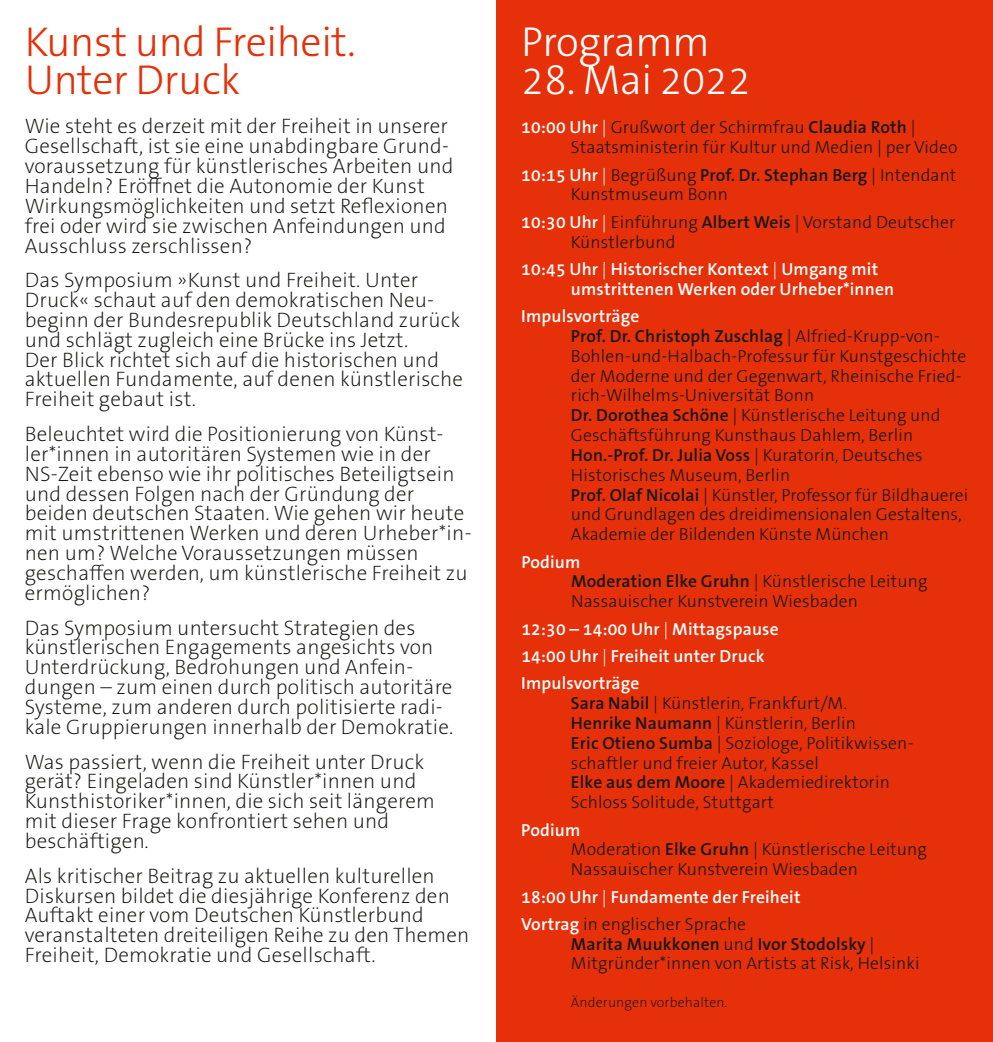
<style>
.page{position:relative;width:993px;height:1042px;background:#fff}
.page>*{position:absolute;margin:0;border:0;box-sizing:border-box;transform-origin:0 0}
.t1{font:42px/37.8px "The Sans LP3 Lig";letter-spacing:-.01em;color:#e63009}
.t2{font:42px "The Sans LP3 Lig";letter-spacing:-.01em;color:#fff}
.t3{font:21px/19.8px "The Sans LP2 Ex Lig";letter-spacing:.01em;color:#181716}
.t4{font:17.5px/19.8px "The Sans LP3 Lig";letter-spacing:.01em;color:#181716}
.t5{font:17.5px/27.3px "The Sans LP6 Se Bld";letter-spacing:.01em;color:#fff}
.t6{font:17.5px/19.8px "The Sans LP6 Se Bld";letter-spacing:.01em;color:#181716}
.t7{font:14px "The Sans LP2 Ex Lig";letter-spacing:.01em;color:#181716}
.s1{font-family:"The Sans LP6 Se Bld";color:#fff}
.s2{color:#fff}
.s3{font-family:"The Sans LP6 Se Bld"}
.s4{font-family:"The Sans LP3 Lig"}
</style>
<div class="page">
<div style="left:496px;top:0;width:496px;height:1042px;background:#e63009"></div>
<h1 class="t1" style="left:25px;top:23px;width:332px">Kunst und Freiheit.<br>Unter Druck</h1>
<p class="t3" style="left:25px;top:117px;width:430px">Wie steht es derzeit mit der Freiheit in unserer Gesellschaft, ist sie eine unabdingbare Grund&shy;voraussetzung für künstlerisches Arbeiten und Handeln? Eröffnet die Autonomie der Kunst Wirkungsmöglichkeiten und setzt Reflexionen frei oder wird sie zwischen Anfeindungen und Ausschluss zerschlissen?</p>
<p class="t3" style="left:25px;top:270px;width:439px">Das Symposium »Kunst und Freiheit. Unter Druck« schaut auf den demokratischen Neu&shy;beginn der Bundesrepublik Deutschland zurück und schlägt zugleich eine Brücke ins Jetzt.<br>Der Blick richtet sich auf die historischen und aktuellen Fundamente, auf denen künstlerische Freiheit gebaut ist.</p>
<p class="t3" style="left:25px;top:424px;width:448px">Beleuchtet wird die Positionierung von Künst&shy;ler*innen in autoritären Systemen wie in der NS-Zeit ebenso wie ihr politisches Beteiligtsein und dessen Folgen nach der Gründung der beiden deutschen Staaten. Wie gehen wir heute mit umstrittenen Werken und deren Urheber*in&shy;nen um? Welche Voraussetzungen müssen geschaffen werden, um künstlerische Freiheit zu ermöglichen?</p>
<p class="t3" style="left:25px;top:618px;width:430px">Das Symposium untersucht Strategien des künstlerischen Engagements angesichts von Unterdrückung, Bedrohungen und Anfein&shy;dungen – zum einen durch politisch autoritäre Systeme, zum anderen durch politisierte radi&shy;kale Gruppierungen innerhalb der Demokratie.</p>
<p class="t3" style="left:25px;top:752px;width:411px">Was passiert, wenn die Freiheit unter Druck gerät? Eingeladen sind Künstler*innen und Kunsthistoriker*innen, die sich seit längerem mit dieser Frage konfrontiert sehen und beschäftigen.</p>
<p class="t3" style="left:25px;top:866px;width:446px">Als kritischer Beitrag zu aktuellen kulturellen Diskursen bildet die diesjährige Konferenz den Auftakt einer vom Deutschen Künstlerbund veranstalteten dreiteiligen Reihe zu den Themen Freiheit, Demokratie und Gesellschaft.</p>
<h1 class="t2" style="left:521px;top:15px;width:190px">Programm</h1>
<h1 class="t2" style="left:521px;top:53px;width:231px">28. Mai 2022</h1>
<p class="t4" style="left:570px;top:118px;width:388px;text-indent:-50px"><span class="s1">10:00 Uhr</span> <span class="s2">|</span> Grußwort der Schirmfrau <span class="s3">Claudia Roth</span> |<br>Staatsministerin für Kultur und Medien | per Video</p>
<p class="t4" style="left:570px;top:165px;width:387px;text-indent:-50px"><span class="s1">10:15 Uhr</span> <span class="s2">|</span> Begrüßung <span class="s3">Prof. Dr. Stephan Berg</span> | Intendant<br>Kunstmuseum Bonn</p>
<p class="t4" style="left:570px;top:212px;width:386px;text-indent:-50px"><span class="s1">10:30 Uhr</span> <span class="s2">|</span> Einführung <span class="s3">Albert Weis</span> | Vorstand Deutscher<br>Künstlerbund</p>
<p class="t5" style="left:570px;top:259px;width:324px;line-height:19.8px;text-indent:-50px">10:45 Uhr <span class="s4">|</span> Historischer Kontext <span class="s4">|</span> Umgang mit umstrittenen Werken oder Urheber*innen</p>
<p class="t6" style="left:570px;top:306px;width:370px;text-indent:-50px"><span class="s2">Impulsvorträge<br></span>Prof. Dr. Christoph Zuschlag <span class="s4">| Alfried-Krupp-von-</span></p>
<p class="t4" style="left:570px;top:346px;width:397px">Bohlen-und-Halbach-Professur für Kunstgeschichte der Moderne und der Gegenwart, Rheinische Fried&shy;rich-Wilhelms-Universität Bonn<br><span class="s3">Dr. Dorothea Schöne</span> | Künstlerische Leitung und Geschäftsführung Kunsthaus Dahlem, Berlin</p>
<p class="t6" style="left:570px;top:445px;width:353px">Hon.-Prof. Dr. Julia Voss <span class="s4">| Kuratorin, Deutsches</span></p>
<p class="t4" style="left:570px;top:465px;width:398px">Historisches Museum, Berlin<br><span class="s3">Prof. Olaf Nicolai</span> | Künstler, Professor für Bildhauerei und Grundlagen des dreidimensionalen Gestaltens, Akademie der Bildenden Künste München</p>
<p class="t5" style="left:521px;top:548px;width:60px">Podium</p>
<p class="t4" style="left:571px;top:572px;width:358px"><span class="s3">Moderation Elke Gruhn</span> | Künstlerische Leitung<br>Nassauischer Kunstverein Wiesbaden</p>
<p class="t5" style="left:521px;top:615px;width:259px">12:30 – 14:00 Uhr <span class="s4">|</span> Mittagspause<br>14:00 Uhr <span class="s4">|</span> Freiheit unter Druck<br>Impulsvorträge</p>
<p class="t4" style="left:570px;top:693px;width:342px"><span class="s3">Sara Nabil</span> | Künstlerin, Frankfurt/M.<br><span class="s3">Henrike Naumann</span> | Künstlerin, Berlin<br><span class="s3">Eric Otieno Sumba</span> | Soziologe, Politikwissen&shy;schaftler und freier Autor, Kassel<br><span class="s3">Elke aus dem Moore</span> | Akademiedirektorin Schloss Solitude, Stuttgart</p>
<p class="t5" style="left:521px;top:816px;width:60px">Podium</p>
<p class="t4" style="left:570px;top:839px;width:357px">Moderation <span class="s3">Elke Gruhn</span> | Künstlerische Leitung<br>Nassauischer Kunstverein Wiesbaden</p>
<p class="t5" style="left:521px;top:883px;width:281px">18:00 Uhr <span class="s4">|</span> Fundamente der Freiheit</p>
<p class="t4" style="left:521px;top:914px;width:226px"><span class="s1">Vortrag</span> in englischer Sprache</p>
<p class="t6" style="left:570px;top:934px;width:305px">Marita Muukkonen <span class="s4">und</span> Ivor Stodolsky <span class="s4">|</span></p>
<p class="t4" style="left:570px;top:954px;width:350px">Mitgründer*innen von Artists at Risk, Helsinki</p>
<p class="t7" style="left:570px;top:993px;width:158px">Änderungen vorbehalten.</p>
</div>
